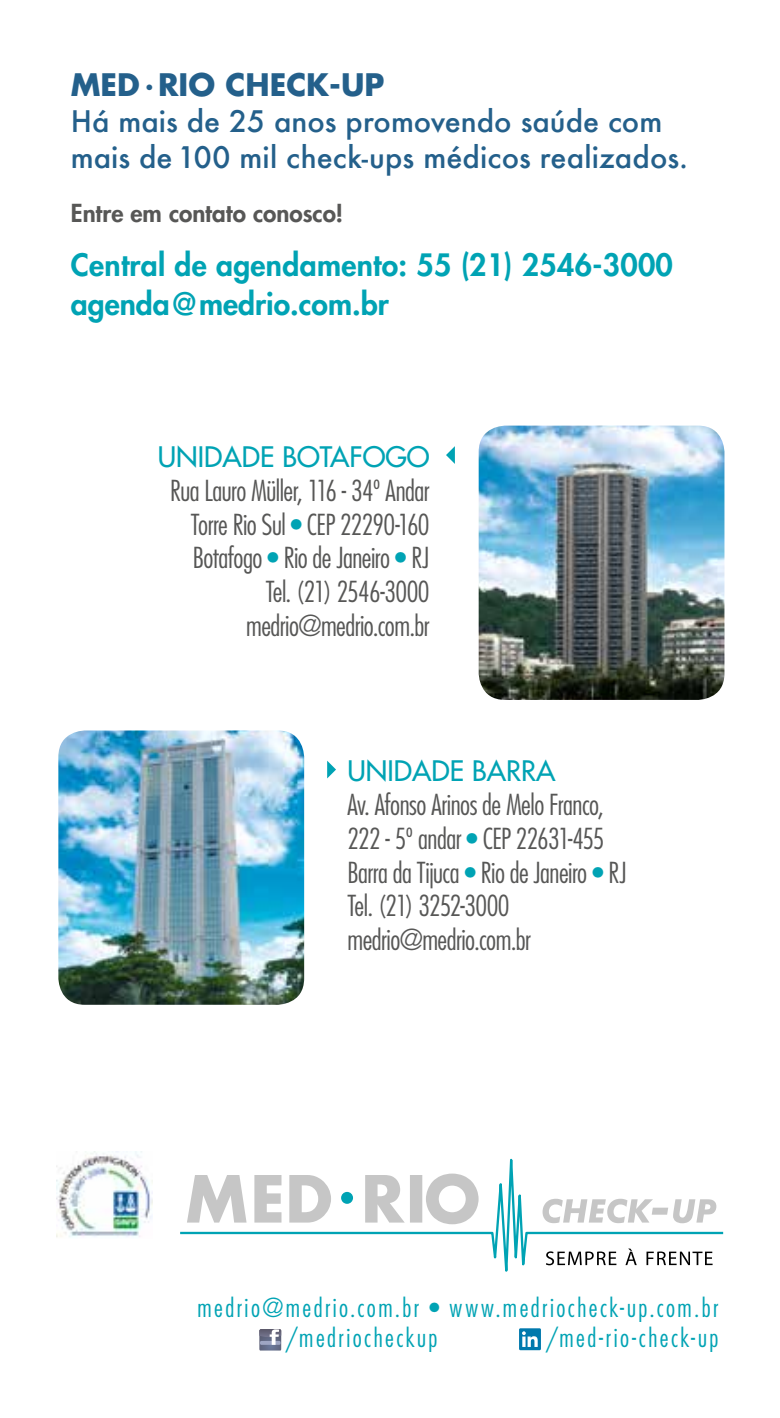
<style>
.page{position:relative;width:780px;height:1418px;background:#fff}
.page>*{position:absolute;margin:0;border:0;box-sizing:border-box;transform-origin:0 0}
.t1{font:700 30.25px "Futura Std";color:#24608b}
.t2{font:800 30px/38.2px "Futura Std";letter-spacing:.01em;color:#00a3b4}
.t3{font:500 29px/36.2px "Futura";color:#24608b}
.t4{font:300 condensed 28.25px/33.8px "Futura Std";letter-spacing:-.02em;color:#575756}
.t5{font:500 27.5px "Futura Std";color:#00a3b4}
.t6{font:300 condensed 25.5px/30.5px "Futura Std";letter-spacing:.095em;color:#00a3b4}
.t7{font:800 24.25px "Futura Std";color:#575756}
.s1{font-weight:800;font-size:15px}
.s2{color:#00a3b4}
</style>
<div class="page">
<img style="left:60px;top:732px;width:243px;height:271px">
<div style="left:53px;top:725px;width:257px;height:285px;border:6px solid #fff;border-radius:29px"></div>
<svg style="left:327px;top:760px;width:9px;height:18px"></svg>
<svg style="left:446px;top:446px;width:9px;height:18px"></svg>
<img style="left:480px;top:427px;width:243px;height:271px">
<div style="left:473px;top:420px;width:257px;height:285px;border:6px solid #fff;border-radius:29px"></div>
<svg style="left:519px;top:1328px;width:22px;height:22px"></svg>
<svg style="left:259px;top:1329px;width:22px;height:21px"></svg>
<svg style="left:180px;top:1158px;width:544px;height:114px"></svg>
<svg style="left:542px;top:1198px;width:174px;height:25px"></svg>
<svg style="left:546px;top:1248px;width:166px;height:17px"></svg>
<svg style="left:187px;top:1173px;width:291px;height:51px"></svg>
<div style="left:341px;top:1191px;width:12px;height:12px;background:#00a3b4;border-radius:50%"></div>
<img style="left:57px;top:1151px;width:95px;height:86px">
<p class="t1" style="left:71px;top:64px;width:315px">MED <span class="s1">•</span> RIO CHECK-UP</p>
<p class="t3" style="left:71px;top:103px;width:618px">Há mais de 25 anos promovendo saúde com mais de 100 mil check-ups médicos realizados.</p>
<p class="t7" style="left:71px;top:198px;width:274px">Entre em contato conosco!</p>
<p class="t2" style="left:71px;top:246px;width:603px">Central de agendamento: 55 (21) 2546-3000 agenda@medrio.com.br</p>
<p class="t5" style="left:158px;top:439px;width:273px">UNIDADE BOTAFOGO</p>
<p class="t4" style="left:170px;top:473px;width:261px;text-align:right">Rua Lauro Müller, 116 - 34º Andar<br>Torre Rio Sul <span class="s2">•</span> CEP 22290-160<br>Botafogo <span class="s2">•</span> Rio de Janeiro <span class="s2">•</span> RJ<br>Tel. (21) 2546-3000 medrio@medrio.com.br</p>
<p class="t5" style="left:347px;top:753px;width:209px">UNIDADE BARRA</p>
<p class="t4" style="left:347px;top:787px;width:281px">Av. Afonso Arinos de Melo Franco,<br>222 - 5º andar <span class="s2">•</span> CEP 22631-455<br>Barra da Tijuca <span class="s2">•</span> Rio de Janeiro <span class="s2">•</span> RJ<br>Tel. (21) 3252-3000 medrio@medrio.com.br</p>
<p class="t6" style="left:286px;top:1291px;width:434px;text-indent:-88px">medrio@medrio.com.br • www.medriocheck-up.com.br /medriocheckup</p>
<p class="t6" style="left:546px;top:1322px;width:174px">/med-rio-check-up</p>
</div>
